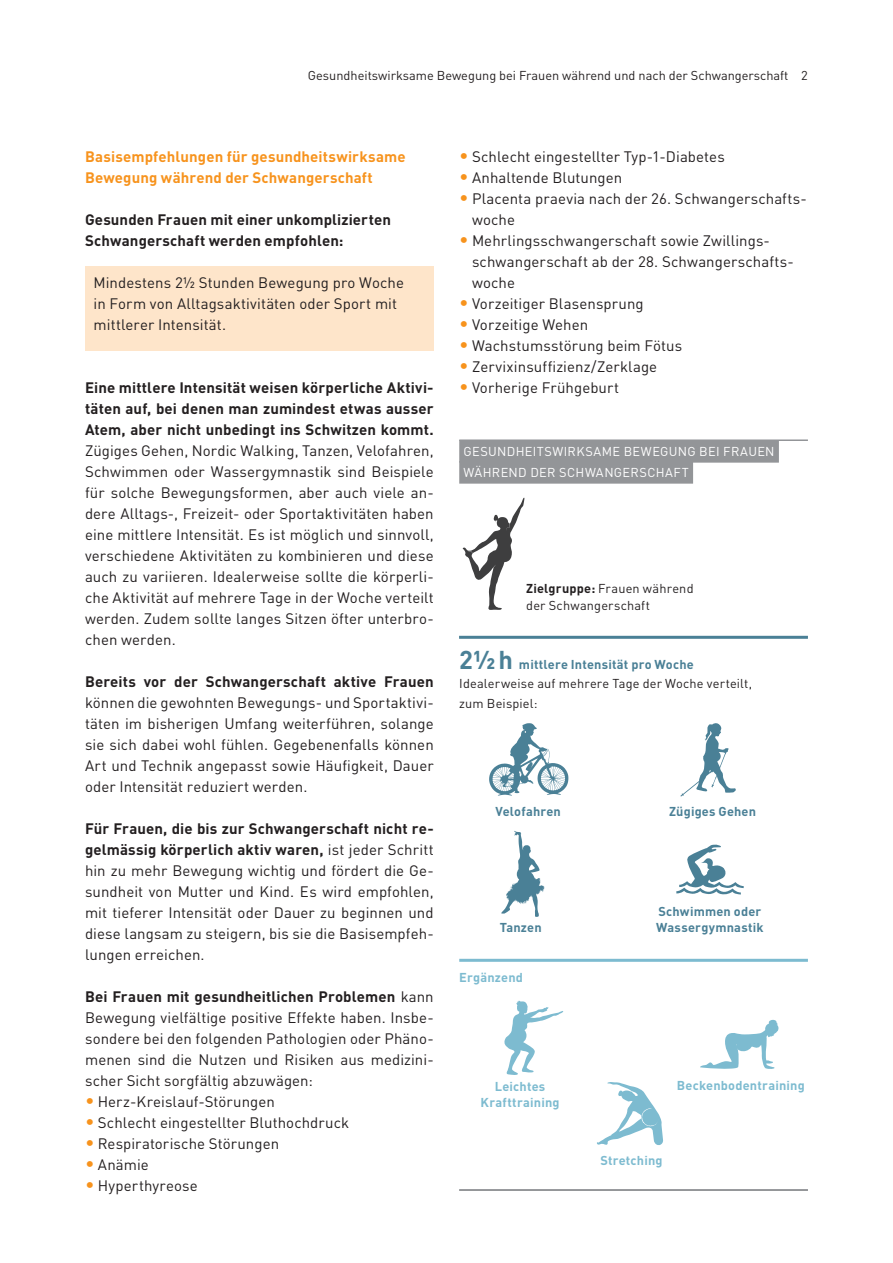
<style>
.page{position:relative;width:893px;height:1263px;background:#fff}
.page>*{position:absolute;margin:0;border:0;box-sizing:border-box;transform-origin:0 0}
.t1{font:15px/21px "DINOT";letter-spacing:.005em;color:#231f20;text-align:justify}
.t2{font:700 15px/21px "DINOT";letter-spacing:.01em;color:#231f20}
.t3{font:700 15px/21px "DINOT";letter-spacing:.01em;color:#f7931d}
.t4{font:12.75px/19.5px "DINOT";letter-spacing:.01em;color:#231f20}
.t5{font:12.75px/21px "DINOT";letter-spacing:.025em;color:#fff}
.t6{font:700 12.75px/16.5px "DINOT";letter-spacing:.015em;color:#7dbbd0;text-align:center}
.t7{font:700 12.75px "DINOT";letter-spacing:.015em;color:#4a8096}
.s1{font-weight:700}
.s2{font-size:18px;color:#f7931d}
.s3{font-weight:700;font-size:25.5px;color:#4a8096}
.s4{font-weight:700;color:#4a8096}
</style>
<div class="page">
<div style="left:85px;top:267px;width:349px;height:84px;background:#fee5ca"></div>
<hr style="left:459px;top:1189px;width:349px;height:2px;background:#939598">
<hr style="left:459px;top:636px;width:349px;height:3px;background:#4a8096">
<hr style="left:459px;top:959px;width:349px;height:3px;background:#7dbbd0">
<hr style="left:459px;top:439px;width:349px;height:2px;background:#939598">
<div style="left:459px;top:440px;width:320px;height:23px;background:#939598"></div>
<div style="left:459px;top:461px;width:234px;height:23px;background:#939598"></div>
<svg style="left:597px;top:1082px;width:66px;height:63px"></svg>
<svg style="left:504px;top:1000px;width:59px;height:75px"></svg>
<div style="left:514px;top:1028px;width:12px;height:15px;background:#7dbbd0;border-radius:50%"></div>
<svg style="left:676px;top:845px;width:68px;height:50px"></svg>
<svg style="left:489px;top:723px;width:79px;height:72px"></svg>
<svg style="left:680px;top:723px;width:56px;height:73px"></svg>
<svg style="left:501px;top:831px;width:44px;height:86px"></svg>
<div style="left:517px;top:867px;width:11px;height:14px;background:#4a8096;border-radius:50%"></div>
<svg style="left:463px;top:497px;width:61px;height:113px"></svg>
<svg style="left:700px;top:1020px;width:78px;height:49px"></svg>
<p class="t4" style="left:308px;top:65px;width:501px">Gesundheitswirksame Bewegung bei Frauen während und nach der Schwangerschaft 2</p>
<p class="t3" style="left:85px;top:145px;width:322px">Basisempfehlungen für gesundheitswirksame<br>Bewegung während der Schwangerschaft</p>
<p class="t2" style="left:85px;top:208px;width:307px">Gesunden Frauen mit einer unkomplizierten<br>Schwangerschaft werden empfohlen:</p>
<p class="t1" style="left:94px;top:271px;width:312px;text-align:left">Mindestens 2½ Stunden Bewegung pro Woche in Form von Alltagsaktivitäten oder Sport mit mittlerer Intensität.</p>
<p class="t2" style="left:85px;top:376px;width:350px;text-align:justify">Eine mittlere Intensität weisen körperliche Aktivi&shy;täten auf, bei denen man zumindest etwas ausser Atem, aber nicht unbedingt ins Schwitzen kommt.</p>
<p class="t1" style="left:85px;top:439px;width:350px">Zügiges Gehen, Nordic Walking, Tanzen, Velofahren, Schwimmen oder Wassergymnastik sind Beispiele für solche Bewegungsformen, aber auch viele an&shy;dere Alltags-, Freizeit- oder Sportaktivitäten haben eine mittlere Intensität. Es ist möglich und sinnvoll, verschiedene Aktivitäten zu kombinieren und diese auch zu variieren. Idealerweise sollte die körperli&shy;che Aktivität auf mehrere Tage in der Woche verteilt werden. Zudem sollte langes Sitzen öfter unterbro&shy;chen werden.</p>
<p class="t2" style="left:85px;top:670px;width:350px">Bereits vor der Schwangerschaft aktive Frauen</p>
<p class="t1" style="left:85px;top:691px;width:350px">können die gewohnten Bewegungs- und Sportaktivi&shy;täten im bisherigen Umfang weiterführen, solange sie sich dabei wohl fühlen. Gegebenenfalls können Art und Technik angepasst sowie Häufigkeit, Dauer oder Intensität reduziert werden.</p>
<p class="t1" style="left:85px;top:817px;width:350px"><span class="s1">Für Frauen, die bis zur Schwangerschaft nicht re&shy;gelmässig körperlich aktiv waren,</span> ist jeder Schritt hin zu mehr Bewegung wichtig und fördert die Ge&shy;sundheit von Mutter und Kind. Es wird empfohlen, mit tieferer Intensität oder Dauer zu beginnen und diese langsam zu steigern, bis sie die Basisempfeh&shy;lungen erreichen.</p>
<p class="t1" style="left:85px;top:985px;width:350px"><span class="s1">Bei Frauen mit gesundheitlichen Problemen</span> kann Bewegung vielfältige positive Effekte haben. Insbe&shy;sondere bei den folgenden Pathologien oder Phäno&shy;menen sind die Nutzen und Risiken aus medizini&shy;scher Sicht sorgfältig abzuwägen:</p>
<p class="t1" style="left:85px;top:1090px;width:191px"><span class="s2">•</span> Herz-Kreislauf-Störungen</p>
<p class="t1" style="left:85px;top:1111px;width:266px"><span class="s2">•</span> Schlecht eingestellter Bluthochdruck</p>
<p class="t1" style="left:85px;top:1132px;width:196px"><span class="s2">•</span> Respiratorische Störungen</p>
<p class="t1" style="left:85px;top:1153px;width:65px"><span class="s2">•</span> Anämie</p>
<p class="t1" style="left:85px;top:1174px;width:114px"><span class="s2">•</span> Hyperthyreose</p>
<p class="t1" style="left:459px;top:145px;width:267px"><span class="s2">•</span> Schlecht eingestellter Typ-1-Diabetes</p>
<p class="t1" style="left:459px;top:166px;width:165px"><span class="s2">•</span> Anhaltende Blutungen</p>
<p class="t1" style="left:472px;top:187px;width:336px;text-indent:-13px"><span class="s2">•</span> Placenta praevia nach der 26. Schwangerschafts&shy;woche</p>
<p class="t1" style="left:472px;top:229px;width:323px;text-align:left;text-indent:-13px"><span class="s2">•</span> Mehrlingsschwangerschaft sowie Zwillings&shy;schwangerschaft ab der 28. Schwangerschafts&shy;woche</p>
<p class="t1" style="left:459px;top:292px;width:186px"><span class="s2">•</span> Vorzeitiger Blasensprung</p>
<p class="t1" style="left:459px;top:313px;width:130px"><span class="s2">•</span> Vorzeitige Wehen</p>
<p class="t1" style="left:459px;top:334px;width:224px"><span class="s2">•</span> Wachstumsstörung beim Fötus</p>
<p class="t1" style="left:459px;top:355px;width:199px"><span class="s2">•</span> Zervixinsuffizienz/Zerklage</p>
<p class="t1" style="left:459px;top:376px;width:161px"><span class="s2">•</span> Vorherige Frühgeburt</p>
<p class="t5" style="left:464px;top:440px;width:313px">GESUNDHEITSWIRKSAME BEWEGUNG BEI FRAUEN<br>WÄHREND DER SCHWANGERSCHAFT</p>
<p class="t4" style="left:526px;top:580px;width:169px;line-height:16.5px"><span class="s1">Zielgruppe:</span> Frauen während der Schwangerschaft</p>
<p class="t4" style="left:459px;top:654px;width:294px"><span class="s3">2½h</span> <span class="s4">mittlere Intensität pro Woche<br></span>Idealerweise auf mehrere Tage der Woche verteilt, zum Beispiel:</p>
<p class="t7" style="left:495px;top:803px;width:67px">Velofahren</p>
<p class="t7" style="left:669px;top:803px;width:89px">Zügiges Gehen</p>
<p class="t7" style="left:658px;top:902px;width:104px">Schwimmen oder</p>
<p class="t7" style="left:500px;top:919px;width:43px">Tanzen</p>
<p class="t7" style="left:656px;top:919px;width:109px">Wassergymnastik</p>
<p class="t6" style="left:459px;top:969px;width:65px">Ergänzend</p>
<p class="t6" style="left:480px;top:1077px;width:81px">Leichtes<br>Krafttraining</p>
<p class="t6" style="left:677px;top:1076px;width:129px">Beckenbodentraining</p>
<p class="t6" style="left:600px;top:1152px;width:64px">Stretching</p>
</div>
